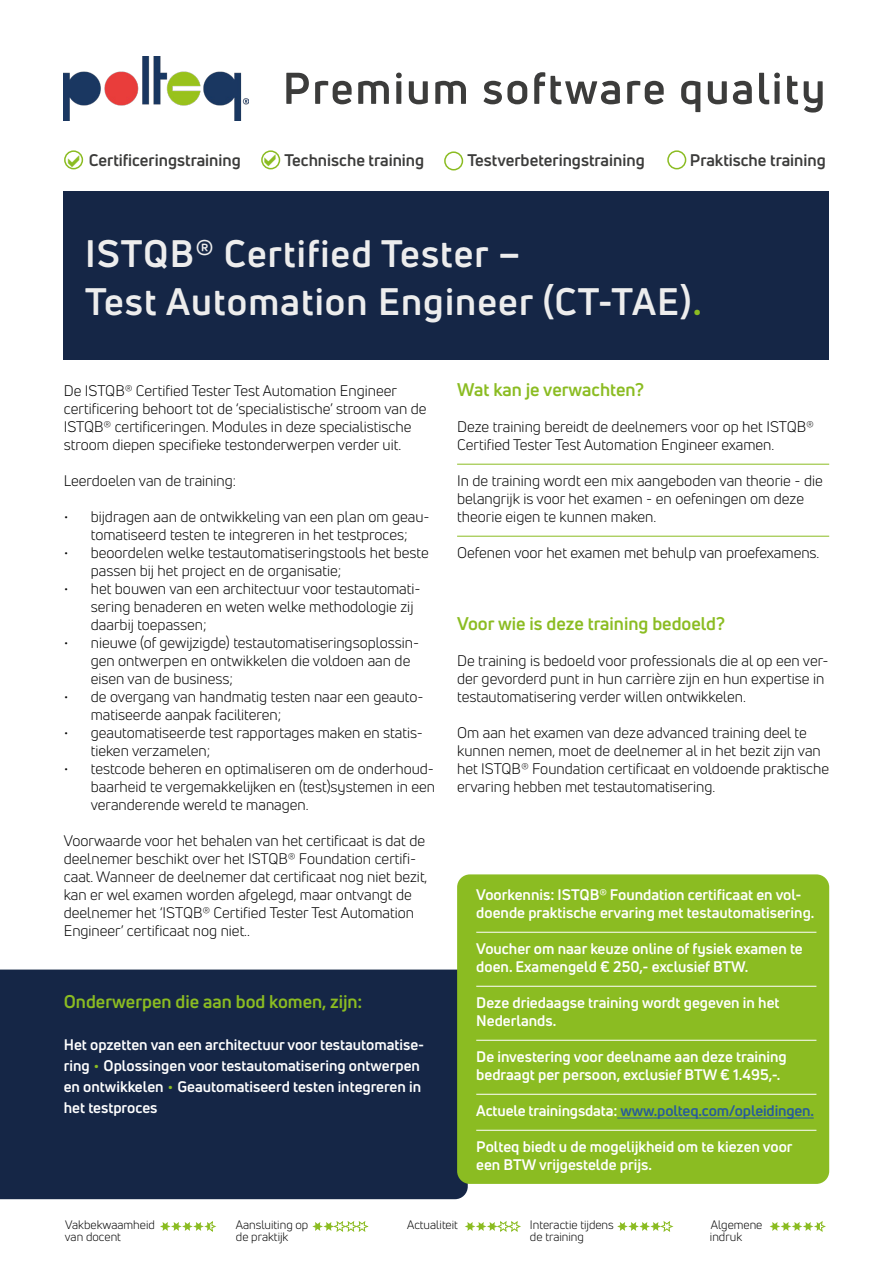
<style>
.page{position:relative;width:893px;height:1263px;background:#fff}
.page>*{position:absolute;margin:0;border:0;box-sizing:border-box;transform-origin:0 0}
.t1{font:700 37.5px/48px "Uni Neue";letter-spacing:.03em;color:#ededed}
.t2{font:700 18px "Uni Neue";color:#8bbc22}
.t3{font:700 16.5px "Uni Neue";color:#3c3c3b}
.t4{font:15px/18px "Uni Neue";color:#000}
.t5{font:700 15px/18px "Uni Neue";color:#fff}
.t6{font:700 15px "Uni Neue";letter-spacing:-.01em;color:#275b9b}
.t7{font:12px "Uni Neue";color:#000}
.s1{color:#8bbc22}
.s2{color:#fff}
</style>
<div class="page">
<div style="left:0;top:969px;width:468px;height:230px;background:#152646"></div>
<div style="left:64px;top:191px;width:765px;height:169px;background:#152646"></div>
<img style="left:64px;top:56px;width:184px;height:64px">
<div style="left:64px;top:150px;width:19px;height:19px;border:2px solid #8bbc22;border-radius:50%"></div>
<div style="left:261px;top:150px;width:19px;height:19px;border:2px solid #8bbc22;border-radius:50%"></div>
<div style="left:444px;top:151px;width:19px;height:19px;border:2px solid #8bbc22;border-radius:50%"></div>
<div style="left:667px;top:150px;width:19px;height:19px;border:2px solid #8bbc22;border-radius:50%"></div>
<svg style="left:312px;top:1221px;width:56px;height:11px"></svg>
<svg style="left:769px;top:1221px;width:57px;height:11px"></svg>
<svg style="left:465px;top:1221px;width:56px;height:11px"></svg>
<svg style="left:160px;top:1221px;width:56px;height:11px"></svg>
<svg style="left:617px;top:1221px;width:56px;height:11px"></svg>
<svg style="left:286px;top:72px;width:537px;height:41px"></svg>
<hr style="left:457px;top:464px;width:372px;height:1px;background:#8bbc22">
<hr style="left:457px;top:536px;width:372px;height:1px;background:#8bbc22">
<div style="left:457px;top:874px;width:372px;height:310px;background:#8bbc22;border-radius:13px"></div>
<hr style="left:476px;top:932px;width:340px;height:1px;background:#fff">
<hr style="left:476px;top:986px;width:340px;height:1px;background:#fff">
<hr style="left:476px;top:1040px;width:340px;height:1px;background:#fff">
<hr style="left:476px;top:1094px;width:340px;height:1px;background:#fff">
<hr style="left:617px;top:1118px;width:197px;height:1px;background:#275b9b">
<hr style="left:476px;top:1130px;width:340px;height:1px;background:#fff">
<svg style="left:68px;top:165px;width:11px;height:2px"></svg>
<p class="t3" style="left:89px;top:149px;width:154px">Certificeringstraining</p>
<p class="t3" style="left:284px;top:149px;width:141px">Technische training</p>
<p class="t3" style="left:467px;top:149px;width:179px">Testverbeteringstraining</p>
<p class="t3" style="left:690px;top:149px;width:137px">Praktische training</p>
<h1 class="t1" style="left:85px;top:229px;width:618px">ISTQB® Certified Tester –<br>Test Automation Engineer (CT-TAE)<span class="s1">.</span></h1>
<p class="t4" style="left:64px;top:382px;width:364px">De ISTQB® Certified Tester Test Automation Engineer certificering behoort tot de ‘specialistische’ stroom van de ISTQB® certificeringen. Modules in deze specialistische stroom diepen specifieke testonderwerpen verder uit.</p>
<p class="t4" style="left:64px;top:472px;width:174px">Leerdoelen van de training:</p>
<p class="t4" style="left:64px;top:508px;width:367px;text-align:center">• bijdragen aan de ontwikkeling van een plan om geau&shy;tomatiseerd testen te integreren in het testproces;</p>
<p class="t4" style="left:91px;top:544px;width:340px;text-indent:-27px">• beoordelen welke testautomatiseringstools het beste passen bij het project en de organisatie;</p>
<p class="t4" style="left:91px;top:580px;width:331px;text-indent:-27px">• het bouwen van een architectuur voor testautomati&shy;sering benaderen en weten welke methodologie zij daarbij toepassen;</p>
<p class="t4" style="left:91px;top:634px;width:330px;text-indent:-27px">• nieuwe (of gewijzigde) testautomatiseringsoplossin&shy;gen ontwerpen en ontwikkelen die voldoen aan de eisen van de business;</p>
<p class="t4" style="left:91px;top:688px;width:334px;text-indent:-27px">• de overgang van handmatig testen naar een geauto&shy;matiseerde aanpak faciliteren;</p>
<p class="t4" style="left:91px;top:724px;width:334px;text-indent:-27px">• geautomatiseerde test rapportages maken en statis&shy;tieken verzamelen;</p>
<p class="t4" style="left:91px;top:760px;width:346px;text-align:justify;text-indent:-27px">• testcode beheren en optimaliseren om de onderhoud&shy;baarheid te vergemakkelijken en (test)systemen in een veranderende wereld te managen.</p>
<p class="t4" style="left:64px;top:832px;width:365px">Voorwaarde voor het behalen van het certificaat is dat de deelnemer beschikt over het ISTQB® Foundation certifi&shy;caat. Wanneer de deelnemer dat certificaat nog niet bezit, kan er wel examen worden afgelegd, maar ontvangt de deelnemer het ‘ISTQB® Certified Tester Test Automation Engineer’ certificaat nog niet..</p>
<p class="t2" style="left:64px;top:990px;width:300px">Onderwerpen die aan bod komen, zijn:</p>
<p class="t5" style="left:64px;top:1034px;width:362px;line-height:21px">Het opzetten van een architectuur voor testautomatise&shy;ring <sup>.</sup> Oplossingen voor testautomatisering ontwerpen en ontwikkelen <sup>.</sup> Geautomatiseerd testen integreren in het testproces</p>
<p class="t2" style="left:457px;top:378px;width:188px">Wat kan je verwachten?</p>
<p class="t4" style="left:457px;top:418px;width:358px">Deze training bereidt de deelnemers voor op het ISTQB®<br>Certified Tester Test Automation Engineer examen.</p>
<p class="t4" style="left:457px;top:472px;width:367px">In de training wordt een mix aangeboden van theorie - die belangrijk is voor het examen - en oefeningen om deze theorie eigen te kunnen maken.</p>
<p class="t4" style="left:457px;top:544px;width:364px">Oefenen voor het examen met behulp van proefexamens.</p>
<p class="t2" style="left:457px;top:612px;width:269px">Voor wie is deze training bedoeld?</p>
<p class="t4" style="left:457px;top:652px;width:373px">De training is bedoeld voor professionals die al op een ver&shy;der gevorderd punt in hun carrière zijn en hun expertise in testautomatisering verder willen ontwikkelen.</p>
<p class="t4" style="left:457px;top:724px;width:374px">Om aan het examen van deze advanced training deel te kunnen nemen, moet de deelnemer al in het bezit zijn van het ISTQB® Foundation certificaat en voldoende praktische ervaring hebben met testautomatisering.</p>
<p class="t5" style="left:476px;top:885px;width:340px">Voorkennis: ISTQB® Foundation certificaat en vol&shy;doende praktische ervaring met testautomatisering.</p>
<p class="t5" style="left:476px;top:939px;width:328px">Voucher om naar keuze online of fysiek examen te doen. Examengeld € 250,- exclusief BTW.</p>
<p class="t5" style="left:476px;top:993px;width:305px">Deze driedaagse training wordt gegeven in het<br>Nederlands.</p>
<p class="t5" style="left:476px;top:1047px;width:312px">De investering voor deelname aan deze training bedraagt per persoon, exclusief BTW € 1.495,-.</p>
<p class="t6" style="left:476px;top:1101px;width:339px"><span class="s2">Actuele trainingsdata:</span> www.polteq.com/opleidingen.</p>
<p class="t5" style="left:476px;top:1137px;width:318px">Polteq biedt u de mogelijkheid om te kiezen voor een BTW vrijgestelde prijs.</p>
<p class="t7" style="left:65px;top:1218px;width:91px">Vakbekwaamheid</p>
<p class="t7" style="left:236px;top:1218px;width:74px">Aansluiting op</p>
<p class="t7" style="left:407px;top:1218px;width:52px">Actualiteit</p>
<p class="t7" style="left:530px;top:1218px;width:85px">Interactie tijdens</p>
<p class="t7" style="left:711px;top:1218px;width:53px">Algemene</p>
<p class="t7" style="left:65px;top:1230px;width:58px">van docent</p>
<p class="t7" style="left:236px;top:1230px;width:54px">de praktijk</p>
<p class="t7" style="left:530px;top:1230px;width:56px">de training</p>
<p class="t7" style="left:710px;top:1230px;width:34px">indruk</p>
</div>
